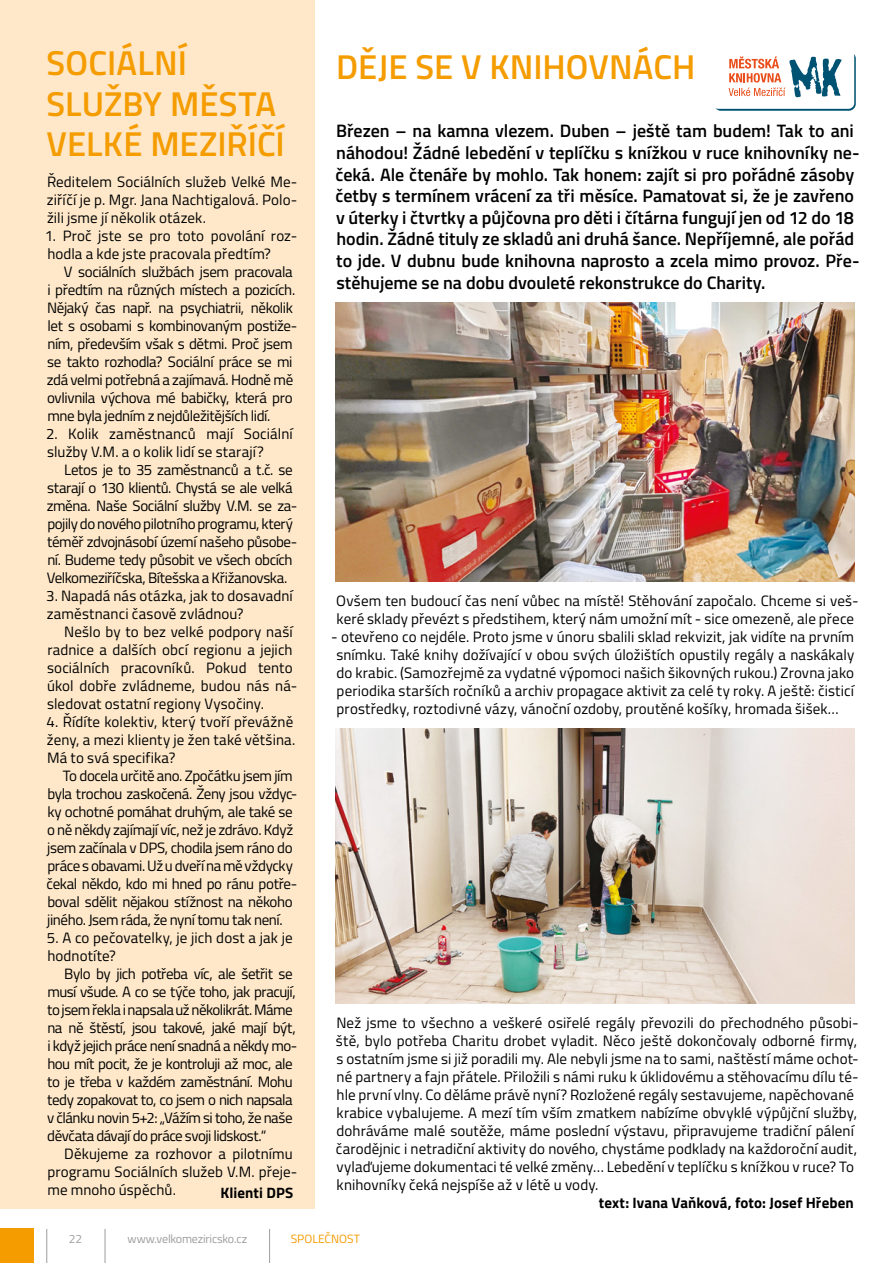
<style>
.page{position:relative;width:893px;height:1263px;background:#fff}
.page>*{position:absolute;margin:0;border:0;box-sizing:border-box;transform-origin:0 0}
.t1{font:600 34.5px/40.5px "Titillium Web";color:#f59c00}
.t2{font:600 18px/21.6px "Titillium Web";color:#000}
.t3{font:15px/18px "Titillium Web";color:#000}
.t4{font:15px/18px "Titillium Web";letter-spacing:-.025em;color:#000}
.t5{font:15px/18px "Titillium Web";letter-spacing:-.035em;color:#000}
.t6{font:15px/18px "Titillium Web";letter-spacing:-.03em;color:#000}
.t7{font:700 15px "Titillium Web";letter-spacing:.005em;color:#000}
.t8{font:12px "Titillium Web";letter-spacing:-.015em;color:#9d9d9c}
.t9{font:12px "Titillium Web";letter-spacing:-.005em;color:#f59c00}
</style>
<div class="page">
<hr style="left:46px;top:1229px;width:1px;height:34px;background:#9d9d9c">
<hr style="left:105px;top:1229px;width:1px;height:34px;background:#9d9d9c">
<hr style="left:269px;top:1229px;width:1px;height:34px;background:#9d9d9c">
<div style="left:0;top:1229px;width:34px;height:34px;background:#f59c00"></div>
<div style="left:0;top:0;width:315px;height:1209px;background:#fee8c9"></div>
<img style="left:336px;top:302px;width:519px;height:280px">
<img style="left:336px;top:728px;width:519px;height:275px">
<svg style="left:715px;top:54px;width:141px;height:57px"></svg>
<h1 class="t1" style="left:47px;top:41px;width:240px">SOCIÁLNÍ<br>SLUŽBY MĚSTA<br>VELKÉ MEZIŘÍČÍ</h1>
<h1 class="t1" style="left:336px;top:45px;width:361px">DĚJE SE V KNIHOVNÁCH</h1>
<p class="t2" style="left:335px;top:119px;width:526px">Březen – na kamna vlezem. Duben – ještě tam budem! Tak to ani náhodou! Žádné lebedění v teplíčku s knížkou v ruce knihovníky ne&shy;čeká. Ale čtenáře by mohlo. Tak honem: zajít si pro pořádné zásoby četby s termínem vrácení za tři měsíce. Pamatovat si, že je zavřeno v úterky i čtvrtky a půjčovna pro děti i čítárna fungují jen od 12 do 18 hodin. Žádné tituly ze skladů ani druhá šance. Nepříjemné, ale pořád to jde. V dubnu bude knihovna naprosto a zcela mimo provoz. Pře&shy;stěhujeme se na dobu dvouleté rekonstrukce do Charity.</p>
<p class="t3" style="left:47px;top:172px;width:252px;text-align:justify">Ředitelem Sociálních služeb Velké Me&shy;ziříčí je p. Mgr. Jana Nachtigalová. Polo&shy;žili jsme jí několik otázek.</p>
<p class="t3" style="left:45px;top:226px;width:254px">1. Proč jste se pro toto povolání roz&shy;hodla a kde jste pracovala předtím?</p>
<p class="t4" style="left:47px;top:262px;width:252px;text-indent:17px">V sociálních službách jsem pracovala i předtím na různých místech a pozicích.<br>Nějaký čas např. na psychiatrii, několik let s osobami s kombinovaným postiže&shy;ním, především však s dětmi. Proč jsem se takto rozhodla? Sociální práce se mi zdá velmi potřebná a zajímavá. Hodně mě ovlivnila výchova mé babičky, která pro mne byla jedním z nejdůležitějších lidí.</p>
<p class="t3" style="left:46px;top:424px;width:248px">2. Kolik zaměstnanců mají Sociální služby V.M. a o kolik lidí se starají?</p>
<p class="t6" style="left:47px;top:460px;width:252px;text-indent:17px">Letos je to 35 zaměstnanců a t.č. se starají o 130 klientů. Chystá se ale velká změna. Naše Sociální služby V.M. se za&shy;pojily do nového pilotního programu, který téměř zdvojnásobí území našeho působe&shy;ní. Budeme tedy působit ve všech obcích Velkomeziříčska, Bítešska a Křižanovska.</p>
<p class="t3" style="left:46px;top:586px;width:248px">3. Napadá nás otázka, jak to dosavadní zaměstnanci časově zvládnou?</p>
<p class="t3" style="left:47px;top:622px;width:252px;text-indent:17px">Nešlo by to bez velké podpory naší radnice a dalších obcí regionu a jejich sociálních pracovníků. Pokud tento úkol dobře zvládneme, budou nás ná&shy;sledovat ostatní regiony Vysočiny.</p>
<p class="t3" style="left:47px;top:712px;width:250px">4. Řídíte kolektiv, který tvoří převážně ženy, a mezi klienty je žen také většina.<br>Má to svá specifika?</p>
<p class="t4" style="left:47px;top:766px;width:252px;text-indent:16px">To docela určitě ano. Zpočátku jsem jím byla trochou zaskočená. Ženy jsou vždyc&shy;ky ochotné pomáhat druhým, ale také se o ně někdy zajímají víc, než je zdrávo. Když jsem začínala v DPS, chodila jsem ráno do práce sobavami. Už udveří na mě vždycky čekal někdo, kdo mi hned po ránu potře&shy;boval sdělit nějakou stížnost na někoho jiného. Jsem ráda, že nyní tomu tak není.</p>
<p class="t3" style="left:47px;top:928px;width:247px">5. A co pečovatelky, je jich dost a jak je hodnotíte?</p>
<p class="t5" style="left:47px;top:964px;width:252px;text-indent:17px">Bylo by jich potřeba víc, ale šetřit se musí všude. A co se týče toho, jak pracují, to jsem řekla inapsala už několikrát. Máme na ně štěstí, jsou takové, jaké mají být, i když jejich práce není snadná a někdy mo&shy;hou mít pocit, že je kontroluji až moc, ale to je třeba v každém zaměstnání. Mohu tedy zopakovat to, co jsem o nich napsala v článku novin 5+2: „Vážím si toho, že naše děvčata dávají do práce svoji lidskost.“</p>
<p class="t3" style="left:47px;top:1144px;width:252px;text-indent:17px">Děkujeme za rozhovor a pilotnímu programu Sociálních služeb V.M. přeje&shy;me mnoho úspěchů.</p>
<p class="t3" style="left:336px;top:591px;width:524px">Ovšem ten budoucí čas není vůbec na místě! Stěhování započalo. Chceme si veš&shy;keré sklady převézt s předstihem, který nám umožní mít - sice omezeně, ale přece</p>
<p class="t3" style="left:336px;top:627px;width:519px;text-align:justify;text-indent:-5px">- otevřeno co nejdéle. Proto jsme v únoru sbalili sklad rekvizit, jak vidíte na prvním snímku. Také knihy dožívající v obou svých úložištích opustily regály a naskákaly do krabic. (Samozřejmě za vydatné výpomoci našich šikovných rukou.) Zrovna jako periodika starších ročníků a archiv propagace aktivit za celé ty roky. A ještě: čisticí prostředky, roztodivné vázy, vánoční ozdoby, proutěné košíky, hromada šišek…</p>
<p class="t3" style="left:336px;top:1013px;width:524px">Než jsme to všechno a veškeré osiřelé regály převozili do přechodného působi&shy;ště, bylo potřeba Charitu drobet vyladit. Něco ještě dokončovaly odborné firmy, s ostatním jsme si již poradili my. Ale nebyli jsme na to sami, naštěstí máme ochot&shy;né partnery a fajn přátele. Přiložili s námi ruku k úklidovému a stěhovacímu dílu té&shy;hle první vlny. Co děláme právě nyní? Rozložené regály sestavujeme, napěchované krabice vybalujeme. A mezí tím vším zmatkem nabízíme obvyklé výpůjční služby, dohráváme malé soutěže, máme poslední výstavu, připravujeme tradiční pálení čarodějnic i netradiční aktivity do nového, chystáme podklady na každoroční audit, vylaďujeme dokumentaci té velké změny… Lebedění v teplíčku s knížkou v ruce? To knihovníky čeká nejspíše až v létě u vody.</p>
<p class="t7" style="left:599px;top:1191px;width:257px">text: Ivana Vaňková, foto: Josef Hřeben</p>
<p class="t7" style="left:221px;top:1181px;width:74px">Klienti DPS</p>
<p class="t8" style="left:69px;top:1229px;width:15px">22</p>
<p class="t8" style="left:127px;top:1229px;width:121px">www.velkomeziricsko.cz</p>
<p class="t9" style="left:291px;top:1229px;width:71px">SPOLEČNOST</p>
</div>
